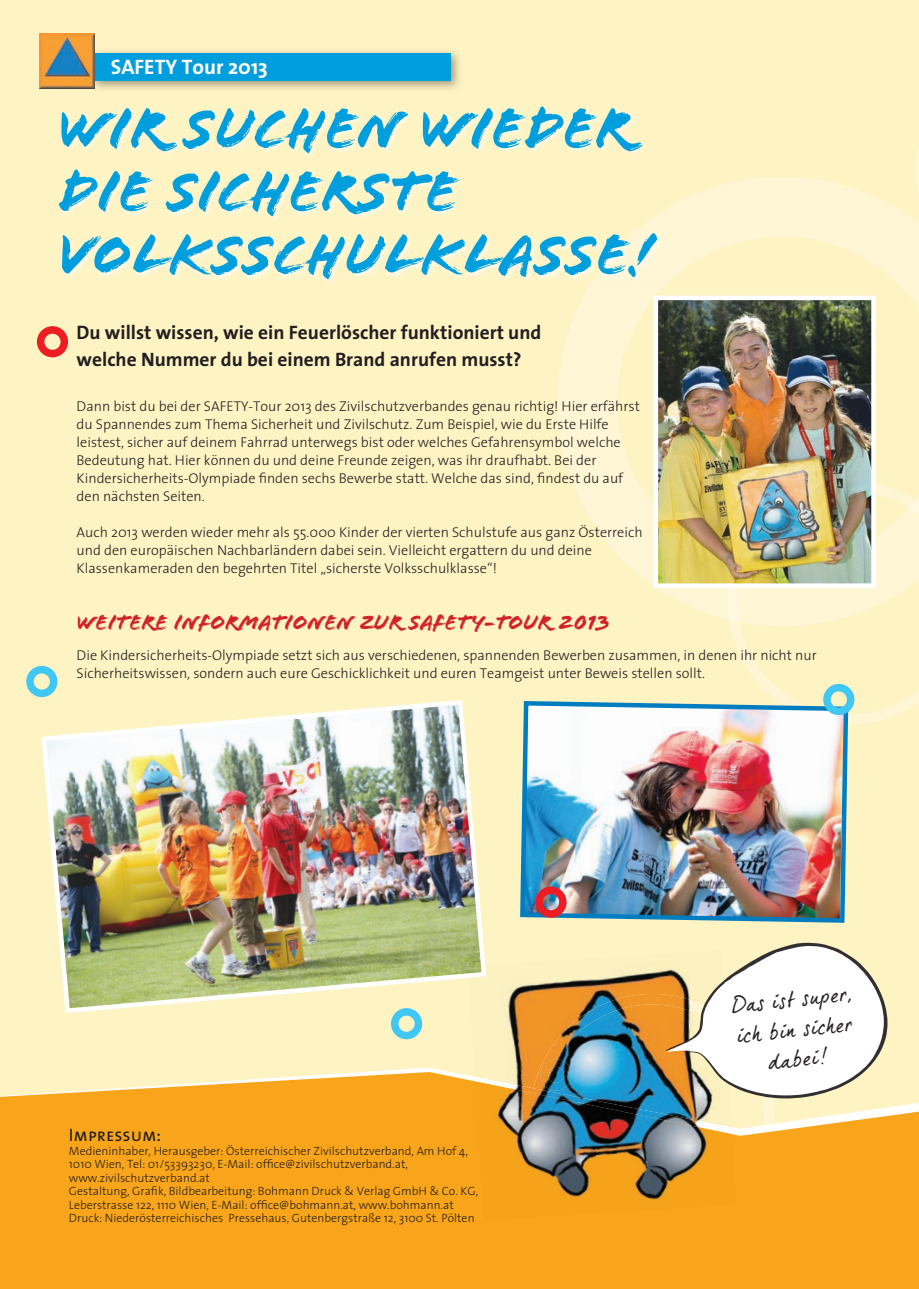
<style>
.page{position:relative;width:919px;height:1289px;background:#fff}
.page>*{position:absolute;margin:0;border:0;box-sizing:border-box;transform-origin:0 0}
.t1{font:60px/63px "Flood Std";color:#009edd}
.t2{font:22.5px "Flood Std";color:#d1232a}
.t3{font:22.5px/30px "Dear Joe 5 CASUAL";color:#231f20;text-align:center}
.t4{font:700 21px "The Sans";color:#fff}
.t5{font:700 19.5px/27px "The Sans";color:#231f20}
.t6{font:18px "The Sans Caps";color:#231f20}
.t7{font:300 14.25px/18px "The Sans";color:#231f20}
.t8{font:300 12px/13.5px "The Sans";color:#231f20}
</style>
<div class="page">
<div style="left:0;top:0;width:918px;height:1002px;background:#fef3c3"></div>
<svg style="left:914px;top:146px;width:4px;height:30px"></svg>
<svg style="left:0;top:1016px;width:918px;height:272px;background:#f9b33a"></svg>
<svg style="left:557px;top:176px;width:361px;height:450px;background:#fef4cb"></svg>
<svg style="left:727px;top:480px;width:191px;height:244px;background:#fdf4c9"></svg>
<img style="left:57px;top:104px;width:607px;height:182px">
<img style="left:589px;top:210px;width:75px;height:76px">
<div style="left:37px;top:326px;width:31px;height:31px;border:8px solid #ee1d23;border-radius:50%"></div>
<img style="left:468px;top:950px;width:194px;height:177px">
<img style="left:533px;top:993px;width:129px;height:83px">
<img style="left:474px;top:1076px;width:188px;height:58px">
<img style="left:475px;top:1081px;width:261px;height:139px">
<img style="left:540px;top:1059px;width:31px;height:31px">
<svg style="left:629px;top:925px;width:12px;height:107px"></svg>
<svg style="left:662px;top:936px;width:256px;height:223px"></svg>
<img style="left:908px;top:1111px;width:10px;height:91px">
<img style="left:658px;top:301px;width:212px;height:282px">
<div style="left:653px;top:296px;width:222px;height:292px;border:4px solid #fff"></div>
<img style="left:39px;top:697px;width:450px;height:318px">
<img style="left:518px;top:698px;width:332px;height:227px">
<div style="left:823px;top:684px;width:31px;height:31px;border:8px solid #40c7f4;border-radius:50%"></div>
<div style="left:391px;top:1008px;width:31px;height:31px;border:8px solid #40c7f4;border-radius:50%"></div>
<div style="left:26px;top:666px;width:31px;height:31px;border:8px solid #40c7f4;border-radius:50%"></div>
<div style="left:535px;top:886px;width:31px;height:31px;border:8px solid #ee1d23;border-radius:50%"></div>
<img style="left:88px;top:48px;width:374px;height:44px">
<div style="left:94px;top:53px;width:357px;height:27px;background:#009edd"></div>
<img style="left:39px;top:33px;width:55px;height:56px">
<h3 class="t4" style="left:111px;top:50px;width:158px">SAFETY Tour 2013</h3>
<h1 class="t1" style="left:57px;top:98px;width:597px">WIR SUCHEN WIEDER<br>DIE SICHERSTE<br>VOLKSSCHULKLASSE!</h1>
<h3 class="t5" style="left:77px;top:318px;width:466px">Du willst wissen, wie ein Feuerlöscher funktioniert und welche Nummer du bei einem Brand anrufen musst?</h3>
<p class="t7" style="left:77px;top:396px;width:565px">Dann bist du bei der SAFETY-Tour 2013 des Zivilschutzverbandes genau richtig! Hier erfährst du Spannendes zum Thema Sicherheit und Zivilschutz. Zum Beispiel, wie du Erste Hilfe leistest, sicher auf deinem Fahrrad unterwegs bist oder welches Gefahrensymbol welche Bedeutung hat. Hier können du und deine Freunde zeigen, was ihr draufhabt. Bei der Kindersicherheits-Olympiade finden sechs Bewerbe statt. Welche das sind, findest du auf den nächsten Seiten.</p>
<p class="t7" style="left:77px;top:522px;width:567px">Auch 2013 werden wieder mehr als 55.000 Kinder der vierten Schulstufe aus ganz Österreich und den europäischen Nachbarländern dabei sein. Vielleicht ergattern du und deine<br>Klassenkameraden den begehrten Titel „sicherste Volksschulklasse“!</p>
<h2 class="t2" style="left:77px;top:610px;width:534px">WEITERE INFORMATIONEN ZUR SAFETY-TOUR 2013</h2>
<p class="t7" style="left:77px;top:646px;width:741px">Die Kindersicherheits-Olympiade setzt sich aus verschiedenen, spannenden Bewerben zusammen, in denen ihr nicht nur<br>Sicherheitswissen, sondern auch eure Geschicklichkeit und euren Teamgeist unter Beweis stellen sollt.</p>
<p class="t6" style="left:69px;top:1120px;width:94px">Impressum:</p>
<p class="t8" style="left:69px;top:1143px;width:411px">Medieninhaber, Herausgeber: Österreichischer Zivilschutzverband, Am Hof 4, 1010 Wien, Tel: 01/53393230, E-Mail: office@zivilschutzverband.at, www.zivilschutzverband.at<br>Gestaltung, Grafik, Bildbearbeitung: Bohmann Druck &amp; Verlag GmbH &amp; Co. KG, Leberstrasse 122, 1110 Wien, E-Mail: office@bohmann.at, www.bohmann.at Druck: Niederösterreichisches Pressehaus, Gutenbergstraße 12, 3100 St. Pölten</p>
<h2 class="t3" style="left:729px;top:989px;width:122px;rotate:-6deg">Das ist super, ich bin sicher dabei!</h2>
</div>
